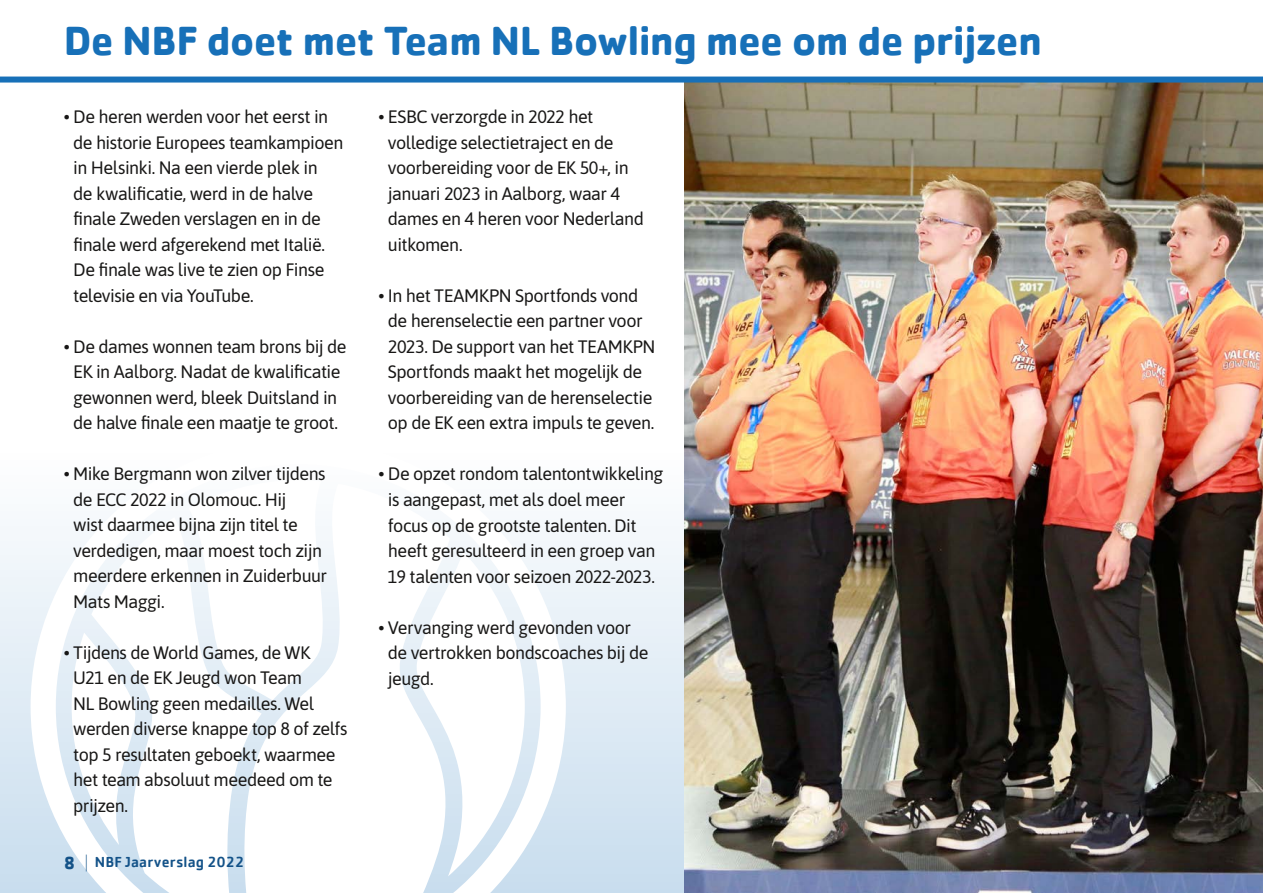
<style>
.page{position:relative;width:1263px;height:893px;background:#fff}
.page>*{position:absolute;margin:0;border:0;box-sizing:border-box;transform-origin:0 0}
.t1{font:700 42px "Cachet";letter-spacing:-.02em;color:#1770b8}
.t2{font:18px/25.5px "Asap";letter-spacing:-.03em;color:#181716}
.t3{font:500 15px "Cachet";letter-spacing:.015em;color:#135288}
.s1{font-weight:700;font-size:18px}
.s2{font-weight:400;font-size:18px}
</style>
<div class="page">
<div style="left:0;top:0;width:1263px;height:893px;background:linear-gradient(to bottom,#fff,#d2e3f0)"></div>
<svg style="left:31px;top:439px;width:535px;height:454px"></svg>
<svg style="left:415px;top:552px;width:110px;height:324px"></svg>
<img style="left:685px;top:83px;width:578px;height:810px">
<div style="left:0;top:0;width:1263px;height:77px;background:#fff"></div>
<div style="left:0;top:77px;width:1263px;height:6px;background:#1770b8"></div>
<h1 class="t1" style="left:64px;top:14px;width:980px">De NBF doet met Team NL Bowling mee om de prijzen</h1>
<p class="t2" style="left:73px;top:103px;width:272px;text-indent:-9px">• De heren werden voor het eerst in de historie Europees teamkampioen in Helsinki. Na een vierde plek in<br>de kwalificatie, werd in de halve finale Zweden verslagen en in de finale werd afgerekend met Italië.<br>De finale was live te zien op Finse televisie en via YouTube.</p>
<p class="t2" style="left:64px;top:333px;width:284px;text-align:center">• De dames wonnen team brons bij de EK in Aalborg. Nadat de kwalificatie gewonnen werd, bleek Duitsland in de halve finale een maatje te groot.</p>
<p class="t2" style="left:73px;top:460px;width:255px;text-indent:-9px">• Mike Bergmann won zilver tijdens de ECC 2022 in Olomouc. Hij<br>wist daarmee bijna zijn titel te verdedigen, maar moest toch zijn meerdere erkennen in Zuiderbuur<br>Mats Maggi.</p>
<p class="t2" style="left:73px;top:639px;width:276px;text-indent:-9px">• Tijdens de World Games, de WK<br>U21 en de EK Jeugd won Team<br>NL Bowling geen medailles. Wel werden diverse knappe top 8 of zelfs top 5 resultaten geboekt, waarmee het team absoluut meedeed om te prijzen.</p>
<p class="t3" style="left:64px;top:852px;width:182px"><span class="s1">8</span> <span class="s2">|</span> NBF Jaarverslag 2022</p>
<p class="t2" style="left:388px;top:103px;width:257px;text-indent:-9px">• ESBC verzorgde in 2022 het volledige selectietraject en de voorbereiding voor de EK 50+, in januari 2023 in Aalborg, waar 4 dames en 4 heren voor Nederland uitkomen.</p>
<p class="t2" style="left:388px;top:282px;width:269px;text-indent:-9px">• In het TEAMKPN Sportfonds vond de herenselectie een partner voor 2023. De support van het TEAMKPN Sportfonds maakt het mogelijk de voorbereiding van de herenselectie op de EK een extra impuls te geven.</p>
<p class="t2" style="left:388px;top:460px;width:277px;text-indent:-9px">• De opzet rondom talentontwikkeling is aangepast, met als doel meer focus op de grootste talenten. Dit heeft geresulteerd in een groep van 19 talenten voor seizoen 2022-2023.</p>
<p class="t2" style="left:388px;top:613px;width:262px;text-indent:-9px">• Vervanging werd gevonden voor de vertrokken bondscoaches bij de jeugd.</p>
</div>
